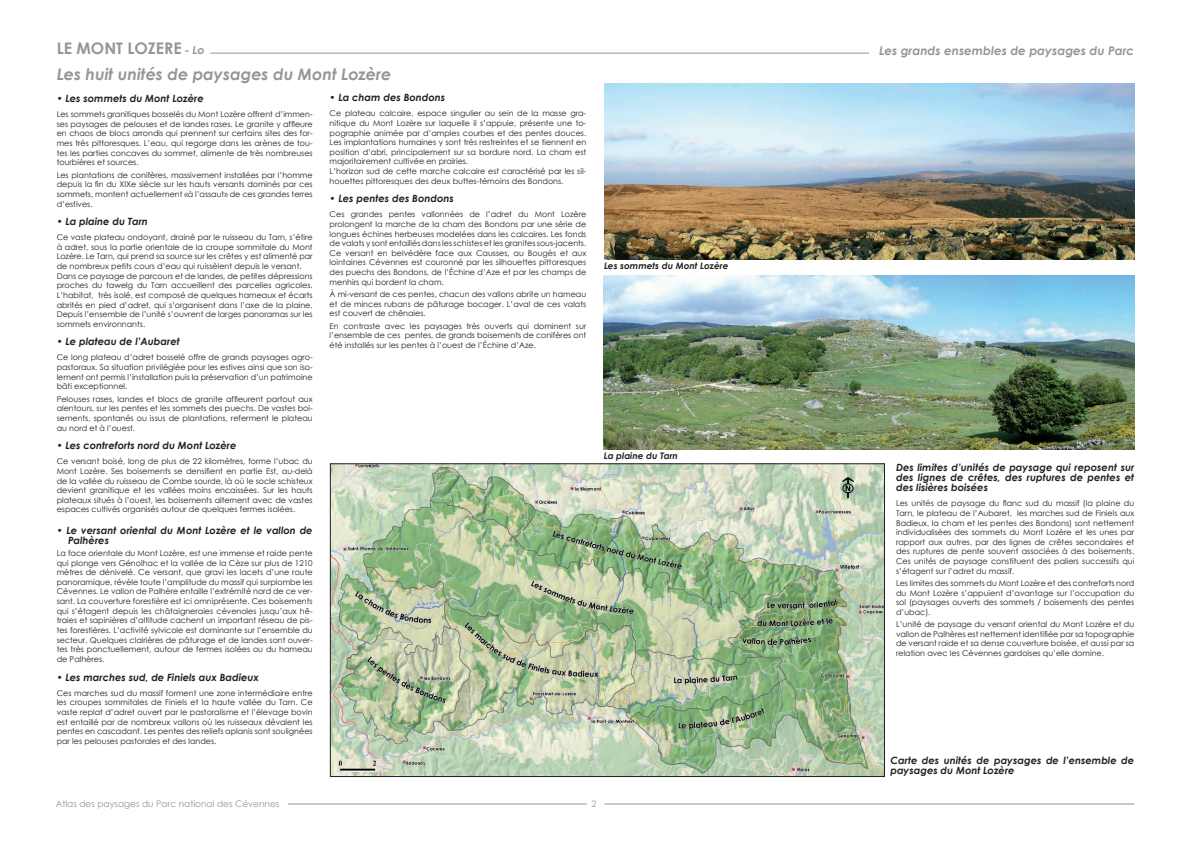
<style>
.page{position:relative;width:1191px;height:842px;background:#fff}
.page>*{position:absolute;margin:0;border:0;box-sizing:border-box;transform-origin:0 0}
.t1{font:italic 700 16px "Century Gothic";color:#939598}
.t2{font:700 16px "Century Gothic";color:#939598}
.t3{font:italic 700 12px "Century Gothic";color:#939598}
.t4{font:italic 700 10px/10px "Century Gothic";color:#231f20}
.t5{font:9px "Century Gothic";color:#939598}
.t6{font:italic 700 9px "Century Gothic";color:#231f20}
.t7{font:8px/9.6px "Century Gothic";color:#231f20;text-align:justify}
.s1{font-style:italic;font-size:11px}
</style>
<div class="page">
<hr style="left:210px;top:53px;width:659px;height:1px;background:#939598">
<img style="left:332px;top:465px;width:550px;height:310px">
<img style="left:335px;top:760px;width:48px;height:11px">
<hr style="left:604px;top:803px;width:530px;height:1px;background:#939598">
<hr style="left:288px;top:803px;width:299px;height:1px;background:#939598">
<img style="left:604px;top:276px;width:530px;height:174px">
<img style="left:604px;top:84px;width:530px;height:176px">
<img style="left:842px;top:477px;width:11px;height:20px">
<h1 class="t2" style="left:57px;top:41px;width:149px">LE MONT LOZERE <span class="s1">- Lo</span></h1>
<h2 class="t3" style="left:879px;top:45px;width:257px">Les grands ensembles de paysages du Parc</h2>
<h1 class="t1" style="left:57px;top:66px;width:336px">Les huit unités de paysages du Mont Lozère</h1>
<p class="t4" style="left:57px;top:93px;width:148px">• Les sommets du Mont Lozère</p>
<p class="t7" style="left:57px;top:110px;width:257px">Les sommets granitiques bosselés du Mont Lozère offrent d’immen&shy;ses paysages de pelouses et de landes rases. Le granite y afleure en chaos de blocs arrondis qui prennent sur certains sites des for&shy;mes très pittoresques. L’eau, qui regorge dans les arènes de tou&shy;tes les parties concaves du sommet, alimente de très nombreuses tourbières et sources.</p>
<p class="t7" style="left:57px;top:171px;width:257px">Les plantations de conifères, massivement installées par l’homme depuis la in du XIXe siècle sur les hauts versants dominés par ces sommets, montent actuellement «à l’assaut» de ces grandes terres d’estives.</p>
<p class="t4" style="left:57px;top:216px;width:93px">• La plaine du Tarn</p>
<p class="t7" style="left:57px;top:233px;width:257px;text-align:left">Ce vaste plateau ondoyant, drainé par le ruisseau du Tarn, s’étire à adret, sous la partie orientale de la croupe sommitale du Mont Lozère. Le Tarn, qui prend sa source sur les crêtes y est alimenté par de nombreux petits cours d’eau qui ruissèlent depuis le versant.<br>Dans ce paysage de parcours et de landes, de petites dépressions proches du tawelg du Tarn accueillent des parcelles agricoles.<br>L’habitat, très isolé, est composé de quelques hameaux et écarts abrités en pied d’adret, qui s’organisent dans l’axe de la plaine.<br>Depuis l’ensemble de l’unité s’ouvrent de larges panoramas sur les sommets environnants.</p>
<p class="t4" style="left:57px;top:336px;width:124px">• Le plateau de l’Aubaret</p>
<p class="t7" style="left:57px;top:353px;width:257px">Ce long plateau d’adret bosselé offre de grands paysages agro&shy;pastoraux. Sa situation privilégiée pour les estives ainsi que son iso&shy;lement ont permis l’installation puis la préservation d’un patrimoine bâti exceptionnel.</p>
<p class="t7" style="left:57px;top:394px;width:257px">Pelouses rases, landes et blocs de granite afleurent partout aux alentours, sur les pentes et les sommets des puechs. De vastes boi&shy;sements, spontanés ou issus de plantations, referment le plateau au nord et à l’ouest.</p>
<p class="t4" style="left:57px;top:440px;width:181px">• Les contreforts nord du Mont Lozère</p>
<p class="t7" style="left:57px;top:456px;width:257px">Ce versant boisé, long de plus de 22 kilomètres, forme l’ubac du Mont Lozère. Ses boisements se densiient en partie Est, au-delà de la vallée du ruisseau de Combe sourde, là où le socle schisteux devient granitique et les vallées moins encaissées. Sur les hauts plateaux situés à l’ouest, les boisements alternent avec de vastes espaces cultivés organisés autour de quelques fermes isolées.</p>
<p class="t4" style="left:68px;top:525px;width:246px;text-indent:-11px">• Le versant oriental du Mont Lozère et le vallon de<br>Palhères</p>
<p class="t7" style="left:57px;top:549px;width:257px">La face orientale du Mont Lozère, est une immense et raide pente qui plonge vers Génolhac et la vallée de la Cèze sur plus de 1210 mètres de dénivelé. Ce versant, que gravi les lacets d’une route panoramique, révèle toute l’amplitude du massif qui surplombe les Cévennes. Le vallon de Palhère entaille l’extrémité nord de ce ver&shy;sant. La couverture forestière est ici omniprésente. Ces boisements qui s’étagent depuis les châtaigneraies cévenoles jusqu’aux hê&shy;traies et sapinières d’altitude cachent un important réseau de pis&shy;tes forestières. L’activité sylvicole est dominante sur l’ensemble du secteur. Quelques clairières de pâturage et de landes sont ouver&shy;tes très ponctuellement, autour de fermes isolées ou du hameau de Palhères.</p>
<p class="t4" style="left:57px;top:671px;width:204px">• Les marches sud, de Finiels aux Badieux</p>
<p class="t7" style="left:57px;top:689px;width:257px">Ces marches sud du massif forment une zone intermédiaire entre les croupes sommitales de Finiels et la haute vallée du Tarn. Ce vaste replat d’adret ouvert par le pastoralisme et l’élevage bovin est entaillé par de nombreux vallons où les ruisseaux dévalent les pentes en cascadant. Les pentes des reliefs aplanis sont soulignées par les pelouses pastorales et des landes.</p>
<p class="t4" style="left:330px;top:92px;width:117px">• La cham des Bondons</p>
<p class="t7" style="left:330px;top:109px;width:258px;text-align:left">Ce plateau calcaire, espace singulier au sein de la masse gra&shy;nitique du Mont Lozère sur laquelle il s’appuie, présente une to&shy;pographie animée par d’amples courbes et des pentes douces.<br>Les implantations humaines y sont très restreintes et se tiennent en position d’abri, principalement sur sa bordure nord. La cham est majoritairement cultivée en prairies.<br>L’horizon sud de cette marche calcaire est caractérisé par les sil&shy;houettes pittoresques des deux buttes-témoins des Bondons.</p>
<p class="t4" style="left:330px;top:193px;width:126px">• Les pentes des Bondons</p>
<p class="t7" style="left:330px;top:210px;width:258px">Ces grandes pentes vallonnées de l’adret du Mont Lozère prolongent la marche de la cham des Bondons par une série de longues échines herbeuses modelées dans les calcaires. Les fonds de valats y sont entaillés dans les schistes et les granites sous-jacents.<br>Ce versant en belvédère face aux Causses, au Bougès et aux lointaines Cévennes est couronné par les silhouettes pittoresques des puechs des Bondons, de l’Échine d’Aze et par les champs de menhirs qui bordent la cham.</p>
<p class="t7" style="left:330px;top:290px;width:258px">À mi-versant de ces pentes, chacun des vallons abrite un hameau et de minces rubans de pâturage bocager. L’aval de ces valats est couvert de chênaies.</p>
<p class="t7" style="left:330px;top:321px;width:258px">En contraste avec les paysages très ouverts qui dominent sur l’ensemble de ces pentes, de grands boisements de conifères ont été installés sur les pentes à l’ouest de l’Échine d’Aze.</p>
<p class="t6" style="left:604px;top:262px;width:126px">Les sommets du Mont Lozère</p>
<p class="t6" style="left:604px;top:452px;width:76px">La plaine du Tarn</p>
<p class="t5" style="left:56px;top:800px;width:225px">Atlas des paysages du Parc national des Cévennes</p>
<p class="t5" style="left:591px;top:798px;width:6px">2</p>
<p class="t4" style="left:896px;top:463px;width:240px;text-align:justify">Des limites d’unités de paysage qui reposent sur des lignes de crêtes, des ruptures de pentes et des lisières boisées</p>
<p class="t7" style="left:896px;top:498px;width:240px">Les unités de paysage du lanc sud du massif (la plaine du Tarn, le plateau de l’Aubaret, les marches sud de Finiels aux Badieux, la cham et les pentes des Bondons) sont nettement individualisées des sommets du Mont Lozère et les unes par rapport aux autres, par des lignes de crêtes secondaires et des ruptures de pente souvent associées à des boisements.<br>Ces unités de paysage constituent des paliers successifs qui s’étagent sur l’adret du massif.</p>
<p class="t7" style="left:896px;top:579px;width:240px">Les limites des sommets du Mont Lozère et des contreforts nord du Mont Lozère s’appuient d’avantage sur l’occupation du sol (paysages ouverts des sommets / boisements des pentes d’ubac).</p>
<p class="t7" style="left:896px;top:620px;width:240px">L’unité de paysage du versant oriental du Mont Lozère et du vallon de Palhères est nettement identiiée par sa topographie de versant raide et sa dense couverture boisée, et aussi par sa relation avec les Cévennes gardoises qu’elle domine.</p>
<p class="t4" style="left:890px;top:756px;width:245px">Carte des unités de paysages de l’ensemble de paysages du Mont Lozère</p>
</div>
